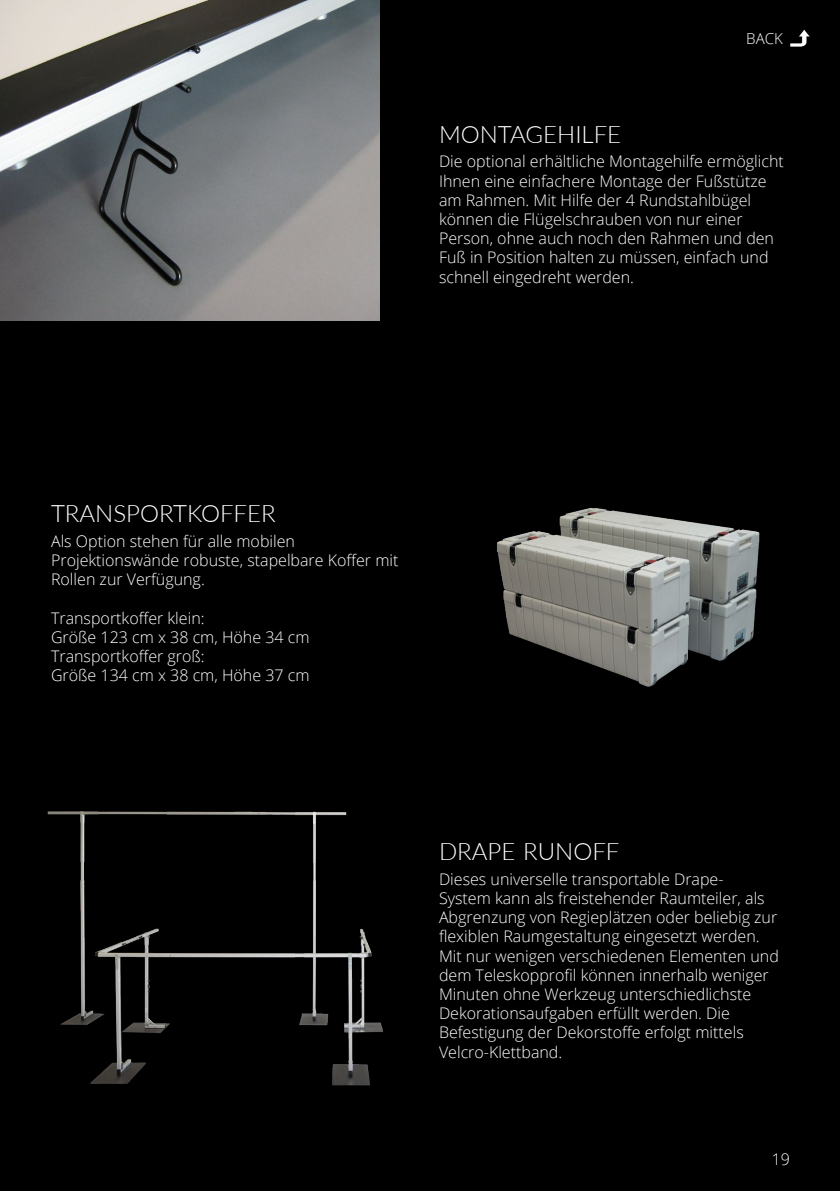
<style>
.page{position:relative;width:840px;height:1191px;background:#fff}
.page>*{position:absolute;margin:0;border:0;box-sizing:border-box;transform-origin:0 0}
.t1{font:300 24px "Lato";color:#fff}
.t2{font:300 16px/19.2px "Open Sans";color:#fff}
.t3{font:300 15px "Open Sans";color:#fff}
</style>
<div class="page">
<div style="left:0;top:0;width:839px;height:1191px;background:#000"></div>
<img style="left:497px;top:507px;width:263px;height:180px">
<img style="left:0;top:0;width:379px;height:320px">
<img style="left:47px;top:811px;width:336px;height:275px">
<img style="left:790px;top:30px;width:20px;height:17px">
<p class="t3" style="left:745px;top:28px;width:38px">BACK</p>
<h1 class="t1" style="left:439px;top:117px;width:184px">MONTAGEHILFE</h1>
<p class="t2" style="left:439px;top:151px;width:346px">Die optional erhältliche Montagehilfe ermöglicht Ihnen eine einfachere Montage der Fußstütze am Rahmen. Mit Hilfe der 4 Rundstahlbügel können die Flügelschrauben von nur einer Person, ohne auch noch den Rahmen und den Fuß in Position halten zu müssen, einfach und schnell eingedreht werden.</p>
<h1 class="t1" style="left:51px;top:496px;width:226px">TRANSPORTKOFFER</h1>
<p class="t2" style="left:51px;top:531px;width:348px">Als Option stehen für alle mobilen<br>Projektionswände robuste, stapelbare Koffer mit<br>Rollen zur Verfügung.</p>
<p class="t2" style="left:51px;top:608px;width:260px">Transportkoffer klein:<br>Größe 123 cm x 38 cm, Höhe 34 cm<br>Transportkoffer groß:<br>Größe 134 cm x 38 cm, Höhe 37 cm</p>
<h1 class="t1" style="left:439px;top:834px;width:182px">DRAPE RUNOFF</h1>
<p class="t2" style="left:439px;top:869px;width:341px">Dieses universelle transportable Drape-System kann als freistehender Raumteiler, als Abgrenzung von Regieplätzen oder beliebig zur flexiblen Raumgestaltung eingesetzt werden.<br>Mit nur wenigen verschiedenen Elementen und dem Teleskopprofil können innerhalb weniger Minuten ohne Werkzeug unterschiedlichste Dekorationsaufgaben erfüllt werden. Die Befestigung der Dekorstoffe erfolgt mittels Velcro-Klettband.</p>
<p class="t2" style="left:771px;top:1149px;width:20px">19</p>
</div>
